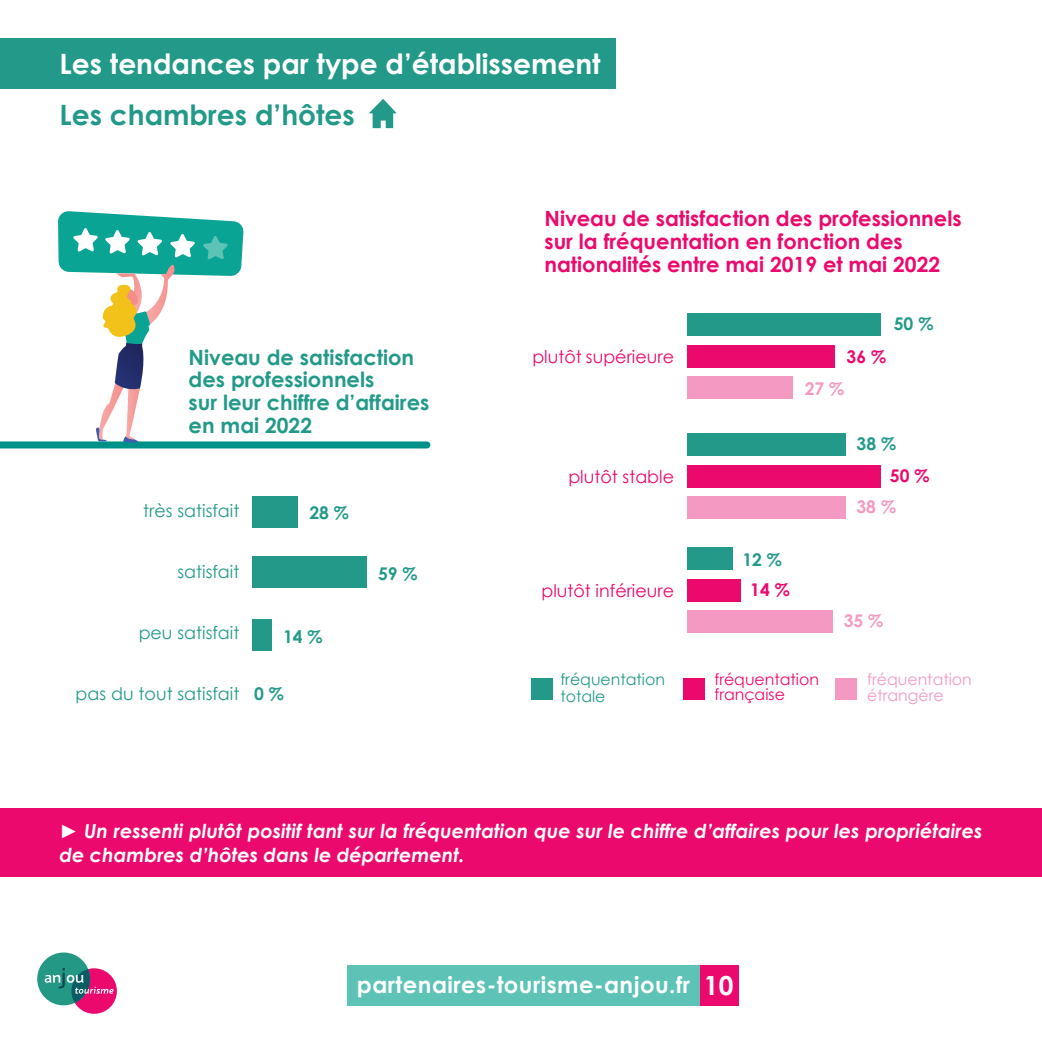
<style>
.page{position:relative;width:1042px;height:1042px;background:#fff}
.page>*{position:absolute;margin:0;border:0;box-sizing:border-box;transform-origin:0 0}
.t1{font:700 28px "Century Gothic";color:#fff}
.t2{font:700 28px "Century Gothic";color:#239a89}
.t3{font:700 22.75px "Century Gothic";letter-spacing:.02em;color:#fff}
.t4{font:700 21px/22.8px "Century Gothic";color:#ec096d}
.t5{font:700 21px/22.8px "Century Gothic";color:#239a89}
.t6{font:italic 700 19.25px/24.5px "Century Gothic";color:#fff}
.t7{font:17.5px "Century Gothic";color:#239a89}
.t8{font:17.5px "Century Gothic";color:#ec096d}
.t9{font:700 17.5px "Century Gothic";color:#239a89}
.t10{font:700 17.5px "Century Gothic";color:#f499c2}
.t11{font:700 17.5px "Century Gothic";color:#ec096d}
.t12{font:15.75px/15.8px "Century Gothic";color:#ec096d}
.t13{font:15.75px/15.8px "Century Gothic";color:#f499c2}
.t14{font:15.75px/17.5px "Century Gothic";color:#239a89}
.s1{font-weight:400;font-style:normal}
.s2{font-size:26.25px}
</style>
<div class="page">
<div style="left:700px;top:965px;width:39px;height:41px;background:#ec096d"></div>
<div style="left:347px;top:965px;width:353px;height:41px;background:#5cc3b6"></div>
<div style="left:71px;top:968px;width:46px;height:46px;background:#ec096d;border-radius:50%"></div>
<div style="left:37px;top:952px;width:53px;height:53px;background:#239884;border-radius:50%"></div>
<svg style="left:45px;top:968px;width:69px;height:35px"></svg>
<svg style="left:369px;top:99px;width:28px;height:29px"></svg>
<div style="left:0;top:38px;width:615px;height:51px;background:#239a89"></div>
<div style="left:683px;top:678px;width:22px;height:22px;background:#ec096d"></div>
<div style="left:531px;top:678px;width:22px;height:22px;background:#239a89"></div>
<div style="left:835px;top:678px;width:22px;height:22px;background:#f499c2"></div>
<div style="left:687px;top:547px;width:46px;height:23px;background:#239a89"></div>
<div style="left:687px;top:433px;width:159px;height:23px;background:#239a89"></div>
<div style="left:687px;top:314px;width:194px;height:22px;background:#239a89"></div>
<div style="left:687px;top:579px;width:54px;height:22px;background:#ec096d"></div>
<div style="left:687px;top:465px;width:194px;height:22px;background:#ec096d"></div>
<div style="left:687px;top:345px;width:148px;height:22px;background:#ec096d"></div>
<div style="left:687px;top:610px;width:145px;height:23px;background:#f499c2"></div>
<div style="left:687px;top:496px;width:159px;height:23px;background:#f499c2"></div>
<div style="left:687px;top:376px;width:106px;height:23px;background:#f499c2"></div>
<div style="left:252px;top:496px;width:45px;height:32px;background:#239a89"></div>
<div style="left:252px;top:556px;width:115px;height:32px;background:#239a89"></div>
<div style="left:252px;top:619px;width:19px;height:31px;background:#239a89"></div>
<div style="left:0;top:808px;width:1042px;height:69px;background:#ec096d"></div>
<div style="left:0;top:441px;width:427px;height:7px;background:#009188"></div>
<svg style="left:58px;top:211px;width:186px;height:231px"></svg>
<h1 class="t1" style="left:60px;top:43px;width:542px">Les tendances par type d’établissement</h1>
<h1 class="t2" style="left:60px;top:94px;width:297px">Les chambres d’hôtes</h1>
<p class="t5" style="left:189px;top:345px;width:242px">Niveau de satisfaction des professionnels<br>sur leur chiffre d’affaires en mai 2022</p>
<p class="t7" style="left:143px;top:499px;width:98px">très satisfait</p>
<p class="t9" style="left:309px;top:499px;width:41px">28 %</p>
<p class="t7" style="left:177px;top:560px;width:63px">satisfait</p>
<p class="t9" style="left:378px;top:560px;width:41px">59 %</p>
<p class="t7" style="left:139px;top:620px;width:102px">peu satisfait</p>
<p class="t9" style="left:283px;top:623px;width:41px">14 %</p>
<p class="t7" style="left:76px;top:681px;width:165px">pas du tout satisfait</p>
<p class="t9" style="left:254px;top:680px;width:31px">0 %</p>
<p class="t4" style="left:544px;top:206px;width:419px">Niveau de satisfaction des professionnels sur la fréquentation en fonction des nationalités entre mai 2019 et mai 2022</p>
<p class="t9" style="left:894px;top:310px;width:41px">50 %</p>
<p class="t8" style="left:532px;top:345px;width:143px">plutôt supérieure</p>
<p class="t11" style="left:846px;top:343px;width:41px">36 %</p>
<p class="t10" style="left:804px;top:375px;width:41px">27 %</p>
<p class="t9" style="left:856px;top:431px;width:41px">38 %</p>
<p class="t8" style="left:568px;top:464px;width:107px">plutôt stable</p>
<p class="t11" style="left:890px;top:462px;width:41px">50 %</p>
<p class="t10" style="left:856px;top:493px;width:41px">38 %</p>
<p class="t9" style="left:742px;top:546px;width:41px">12 %</p>
<p class="t8" style="left:541px;top:578px;width:134px">plutôt inférieure</p>
<p class="t11" style="left:750px;top:576px;width:41px">14 %</p>
<p class="t10" style="left:844px;top:607px;width:41px">35 %</p>
<p class="t14" style="left:560px;top:670px;width:106px">fréquentation totale</p>
<p class="t13" style="left:867px;top:671px;width:106px">fréquentation étrangère</p>
<p class="t12" style="left:714px;top:671px;width:106px">fréquentation française</p>
<p class="t6" style="left:60px;top:817px;width:924px"><span class="s1">►</span> Un ressenti plutôt positif tant sur la fréquentation que sur le chiffre d’affaires pour les propriétaires de chambres d’hôtes dans le département.</p>
<p class="t3" style="left:357px;top:967px;width:378px">partenaires-tourisme-anjou.fr <span class="s2">10</span></p>
</div>
